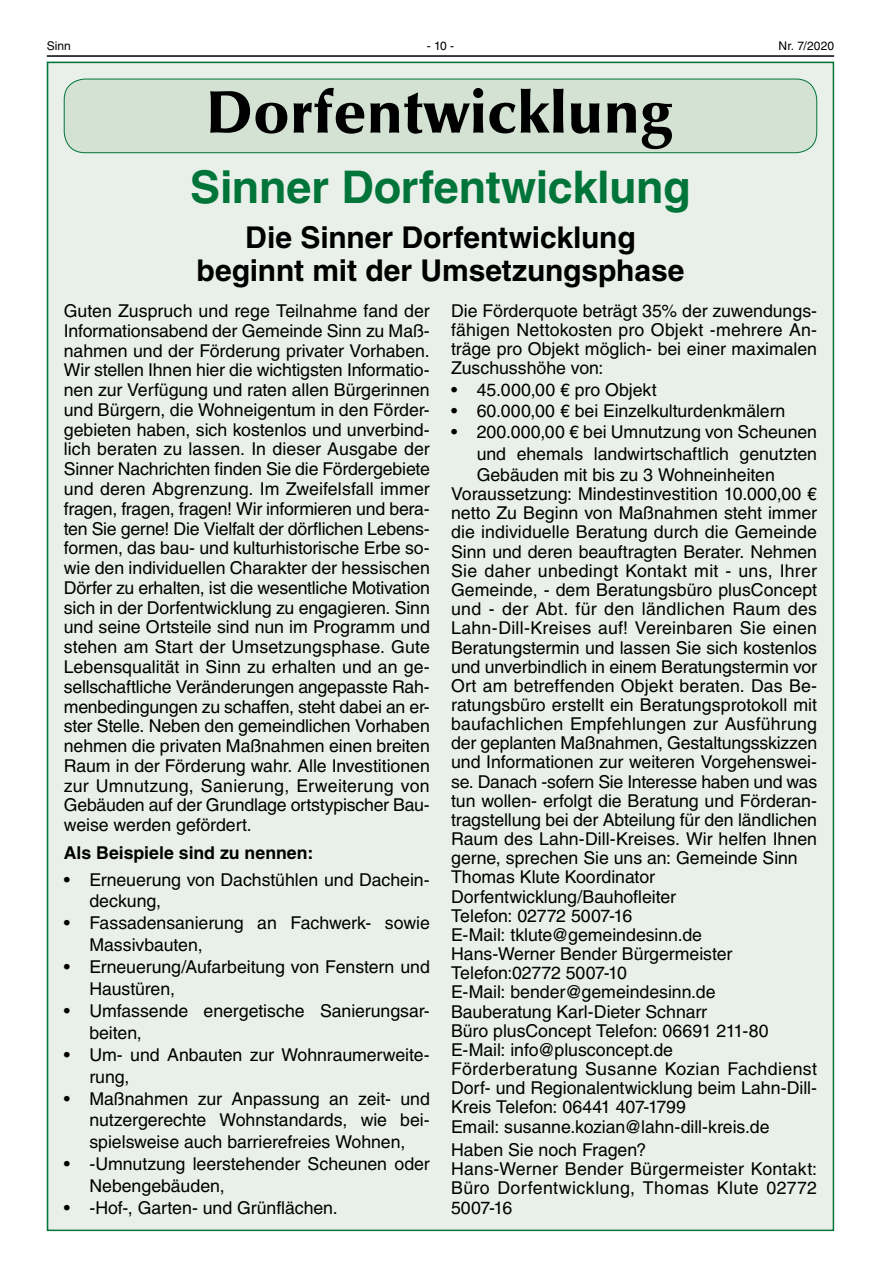
<style>
.page{position:relative;width:881px;height:1263px;background:#fff}
.page>*{position:absolute;margin:0;border:0;box-sizing:border-box;transform-origin:0 0}
.t1{font:900 60px "Optima LT";color:#000}
.t2{font:700 45px "Helvetica LT";letter-spacing:-.01em;color:#007439}
.t3{font:700 30px/32.4px "Helvetica LT";letter-spacing:-.005em;color:#000;text-align:center}
.t4{font:17.7px/19.2px "Helvetica LT";letter-spacing:-.005em;color:#000}
.t5{font:17.7px/19.2px "Helvetica LT";letter-spacing:.015em;color:#000}
.t6{font:700 17.7px "Helvetica LT";color:#000}
.t7{font:12px "Helvetica LT";letter-spacing:.005em;color:#000}
</style>
<div class="page">
<hr style="left:47px;top:55px;width:786px;height:2px;background:#000">
<div style="left:47px;top:62px;width:786px;height:1169px;background:#e9f0e9"></div>
<div style="left:63px;top:78px;width:754px;height:75px;background:#d3e2d3"></div>
<p class="t7" style="left:47px;top:39px;width:26px">Sinn</p>
<p class="t7" style="left:426px;top:39px;width:29px">- 10 -</p>
<p class="t7" style="left:778px;top:39px;width:57px">Nr. 7/2020</p>
<h1 class="t1" style="left:206px;top:77px;width:468px">Dorfentwicklung</h1>
<h2 class="t2" style="left:190px;top:160px;width:501px">Sinner Dorfentwicklung</h2>
<h3 class="t3" style="left:196px;top:221px;width:489px">Die Sinner Dorfentwicklung beginnt mit der Umsetzungsphase</h3>
<p class="t4" style="left:64px;top:301px;width:367px;line-height:19.8px;text-align:justify">Guten Zuspruch und rege Teilnahme fand der Informationsabend der Gemeinde Sinn zu Maß&shy;nahmen und der Förderung privater Vorhaben.<br>Wir stellen Ihnen hier die wichtigsten Informatio&shy;nen zur Verfügung und raten allen Bürgerinnen und Bürgern, die Wohneigentum in den Förder&shy;gebieten haben, sich kostenlos und unverbind&shy;lich beraten zu lassen. In dieser Ausgabe der Sinner Nachrichten finden Sie die Fördergebiete und deren Abgrenzung. Im Zweifelsfall immer fragen, fragen, fragen! Wir informieren und bera&shy;ten Sie gerne! Die Vielfalt der dörflichen Lebens&shy;formen, das bau- und kulturhistorische Erbe so&shy;wie den individuellen Charakter der hessischen Dörfer zu erhalten, ist die wesentliche Motivation sich in der Dorfentwicklung zu engagieren. Sinn und seine Ortsteile sind nun im Programm und stehen am Start der Umsetzungsphase. Gute Lebensqualität in Sinn zu erhalten und an ge&shy;sellschaftliche Veränderungen angepasste Rah&shy;menbedingungen zu schaffen, steht dabei an er&shy;ster Stelle. Neben den gemeindlichen Vorhaben nehmen die privaten Maßnahmen einen breiten Raum in der Förderung wahr. Alle Investitionen zur Umnutzung, Sanierung, Erweiterung von Gebäuden auf der Grundlage ortstypischer Bau&shy;weise werden gefördert.</p>
<p class="t6" style="left:64px;top:842px;width:251px">Als Beispiele sind zu nennen:</p>
<p class="t4" style="left:89px;top:868px;width:342px;line-height:21.9px;text-indent:-26px">• Erneuerung von Dachstühlen und Dachein&shy;deckung,</p>
<p class="t4" style="left:89px;top:912px;width:342px;line-height:21.9px;text-indent:-26px">• Fassadensanierung an Fachwerk- sowie<br>Massivbauten,</p>
<p class="t4" style="left:89px;top:956px;width:342px;line-height:21.9px;text-indent:-26px">• Erneuerung/Aufarbeitung von Fenstern und<br>Haustüren,</p>
<p class="t4" style="left:89px;top:1000px;width:342px;line-height:21.9px;text-indent:-26px">• Umfassende energetische Sanierungsar&shy;beiten,</p>
<p class="t4" style="left:89px;top:1043px;width:342px;line-height:21.9px;text-indent:-26px">• Um- und Anbauten zur Wohnraumerweite&shy;rung,</p>
<p class="t4" style="left:89px;top:1087px;width:342px;line-height:21.9px;text-align:justify;text-indent:-26px">• Maßnahmen zur Anpassung an zeit- und nutzergerechte Wohnstandards, wie bei&shy;spielsweise auch barrierefreies Wohnen,</p>
<p class="t4" style="left:89px;top:1153px;width:342px;line-height:21.9px;text-indent:-26px">• -Umnutzung leerstehender Scheunen oder<br>Nebengebäuden,</p>
<p class="t4" style="left:64px;top:1198px;width:275px">• -Hof-, Garten- und Grünflächen.</p>
<p class="t4" style="left:451px;top:301px;width:367px;text-align:justify">Die Förderquote beträgt 35% der zuwendungs&shy;fähigen Nettokosten pro Objekt -mehrere An&shy;träge pro Objekt möglich- bei einer maximalen Zuschusshöhe von:</p>
<p class="t4" style="left:451px;top:380px;width:207px">• 45.000,00 € pro Objekt</p>
<p class="t4" style="left:451px;top:401px;width:336px">• 60.000,00 € bei Einzelkulturdenkmälern</p>
<p class="t4" style="left:476px;top:421px;width:342px;line-height:21.3px;text-align:justify;text-indent:-26px">• 200.000,00 € bei Umnutzung von Scheunen und ehemals landwirtschaftlich genutzten Gebäuden mit bis zu 3 Wohneinheiten</p>
<p class="t4" style="left:451px;top:484px;width:367px">Voraussetzung: Mindestinvestition 10.000,00 € netto Zu Beginn von Maßnahmen steht immer die individuelle Beratung durch die Gemeinde Sinn und deren beauftragten Berater. Nehmen Sie daher unbedingt Kontakt mit - uns, Ihrer Gemeinde, - dem Beratungsbüro plusConcept und - der Abt. für den ländlichen Raum des Lahn-Dill-Kreises auf! Vereinbaren Sie einen Beratungstermin und lassen Sie sich kostenlos und unverbindlich in einem Beratungstermin vor Ort am betreffenden Objekt beraten. Das Be&shy;ratungsbüro erstellt ein Beratungsprotokoll mit baufachlichen Empfehlungen zur Ausführung der geplanten Maßnahmen, Gestaltungsskizzen und Informationen zur weiteren Vorgehenswei&shy;se. Danach -sofern Sie Interesse haben und was tun wollen- erfolgt die Beratung und Förderan&shy;tragstellung bei der Abteilung für den ländlichen Raum des Lahn-Dill-Kreises. Wir helfen Ihnen gerne, sprechen Sie uns an: Gemeinde Sinn Thomas Klute Koordinator Dorfentwicklung/Bauhofleiter<br>Telefon: 02772 5007-16<br>E-Mail: tklute@gemeindesinn.de<br>Hans-Werner Bender Bürgermeister Telefon:02772 5007-10<br>E-Mail: bender@gemeindesinn.de Bauberatung Karl-Dieter Schnarr<br>Büro plusConcept Telefon: 06691 211-80<br>E-Mail: info@plusconcept.de<br>Förderberatung Susanne Kozian Fachdienst Dorf- und Regionalentwicklung beim Lahn-Dill-Kreis Telefon: 06441 407-1799<br>Email: susanne.kozian@lahn-dill-kreis.de</p>
<p class="t5" style="left:451px;top:1140px;width:367px">Haben Sie noch Fragen?<br>Hans-Werner Bender Bürgermeister Kontakt:<br>Büro Dorfentwicklung, Thomas Klute 02772<br>5007-16</p>
</div>
